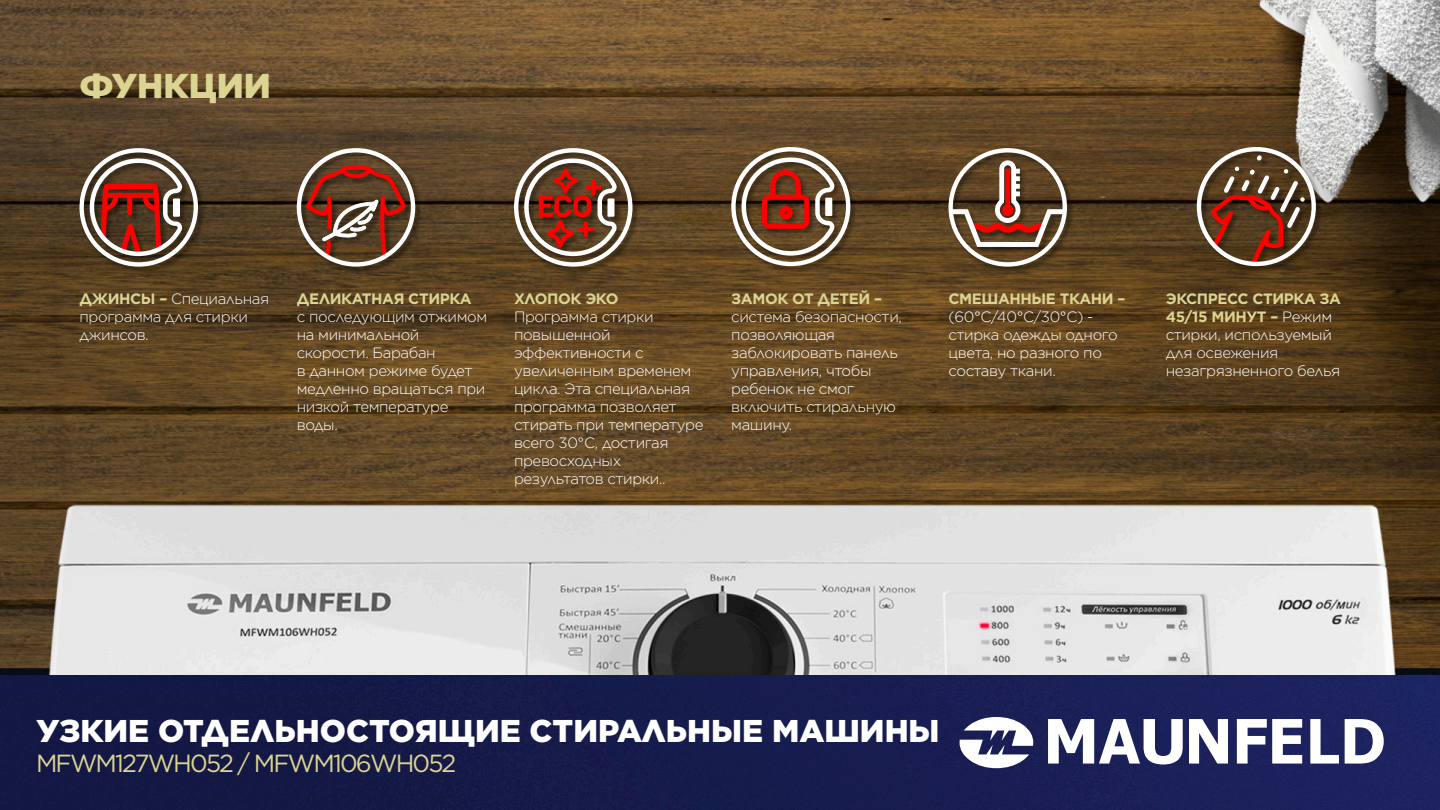
<style>
.page{position:relative;width:1440px;height:810px;background:#fff}
.page>*{position:absolute;margin:0;border:0;box-sizing:border-box;transform-origin:0 0}
.t1{font:900 34.5px "Gotham";color:#dbd492}
.t2{font:900 31.5px "Gotham";color:#fff}
.t3{font:24.75px "Gotham";letter-spacing:-.075em;color:#dbd492}
.t4{font:300 15px/18px "Gotham";letter-spacing:-.025em;color:#fff}
.s1{font-weight:700;color:#dbd492}
</style>
<div class="page">
<img style="left:0;top:0;width:1440px;height:810px">
<svg style="left:960px;top:717px;width:424px;height:51px"></svg>
<div style="left:1197px;top:147px;width:127px;height:127px;background:#000;opacity:.4"></div>
<svg style="left:1208px;top:152px;width:102px;height:429px;background:#765e46"></svg>
<div style="left:1197px;top:147px;width:119px;height:119px;border:4px solid #fff;border-radius:50%"></div>
<div style="left:731px;top:147px;width:127px;height:127px;background:#000;opacity:.4"></div>
<div style="left:731px;top:147px;width:119px;height:119px;border:4px solid #fff;border-radius:50%"></div>
<svg style="left:741px;top:157px;width:94px;height:99px"></svg>
<div style="left:948px;top:148px;width:127px;height:126px;background:#000;opacity:.4"></div>
<svg style="left:949px;top:148px;width:118px;height:119px"></svg>
<div style="left:297px;top:148px;width:126px;height:126px;background:#000;opacity:.4"></div>
<svg style="left:297px;top:148px;width:118px;height:119px;background:#7b5543"></svg>
<div style="left:79px;top:148px;width:127px;height:126px;background:#000;opacity:.4"></div>
<svg style="left:80px;top:148px;width:118px;height:119px"></svg>
<div style="left:514px;top:148px;width:126px;height:126px;background:#000;opacity:.4"></div>
<svg style="left:514px;top:148px;width:119px;height:119px"></svg>
<p class="t1" style="left:80px;top:62px;width:193px">ФУНКЦИИ</p>
<p class="t4" style="left:80px;top:289px;width:191px"><span class="s1">ДЖИНСЫ –</span> Специальная программа для стирки джинсов.</p>
<p class="t4" style="left:297px;top:289px;width:192px"><span class="s1">ДЕЛИКАТНАЯ СТИРКА<br></span>с последующим отжимом на минимальной скорости. Барабан<br>в данном режиме будет медленно вращаться при низкой температуре воды.</p>
<p class="t4" style="left:514px;top:289px;width:191px"><span class="s1">ХЛОПОК ЭКО<br></span>Программа стирки повышенной эффективности с увеличенным временем цикла. Эта специальная программа позволяет стирать при температуре всего 30°С, достигая превосходных результатов стирки..</p>
<p class="t4" style="left:731px;top:289px;width:172px"><span class="s1">ЗАМОК ОТ ДЕТЕЙ – </span>система безопасности, позволяющая заблокировать панель управления, чтобы ребенок не смог включить стиральную машину.</p>
<p class="t4" style="left:948px;top:289px;width:178px"><span class="s1">СМЕШАННЫЕ ТКАНИ – </span>(60°С/40°С/30°С) - стирка одежды одного цвета, но разного по составу ткани.</p>
<p class="t4" style="left:1166px;top:289px;width:177px"><span class="s1">ЭКСПРЕСС СТИРКА ЗА<br>45/15 МИНУТ –</span> Режим стирки, используемый для освежения незагрязненного белья</p>
<p class="t2" style="left:36px;top:709px;width:905px">УЗКИЕ ОТДЕЛЬНОСТОЯЩИЕ СТИРАЛЬНЫЕ МАШИНЫ</p>
<p class="t3" style="left:36px;top:747px;width:422px">MFWM127WH052 / MFWM106WH052</p>
</div>
